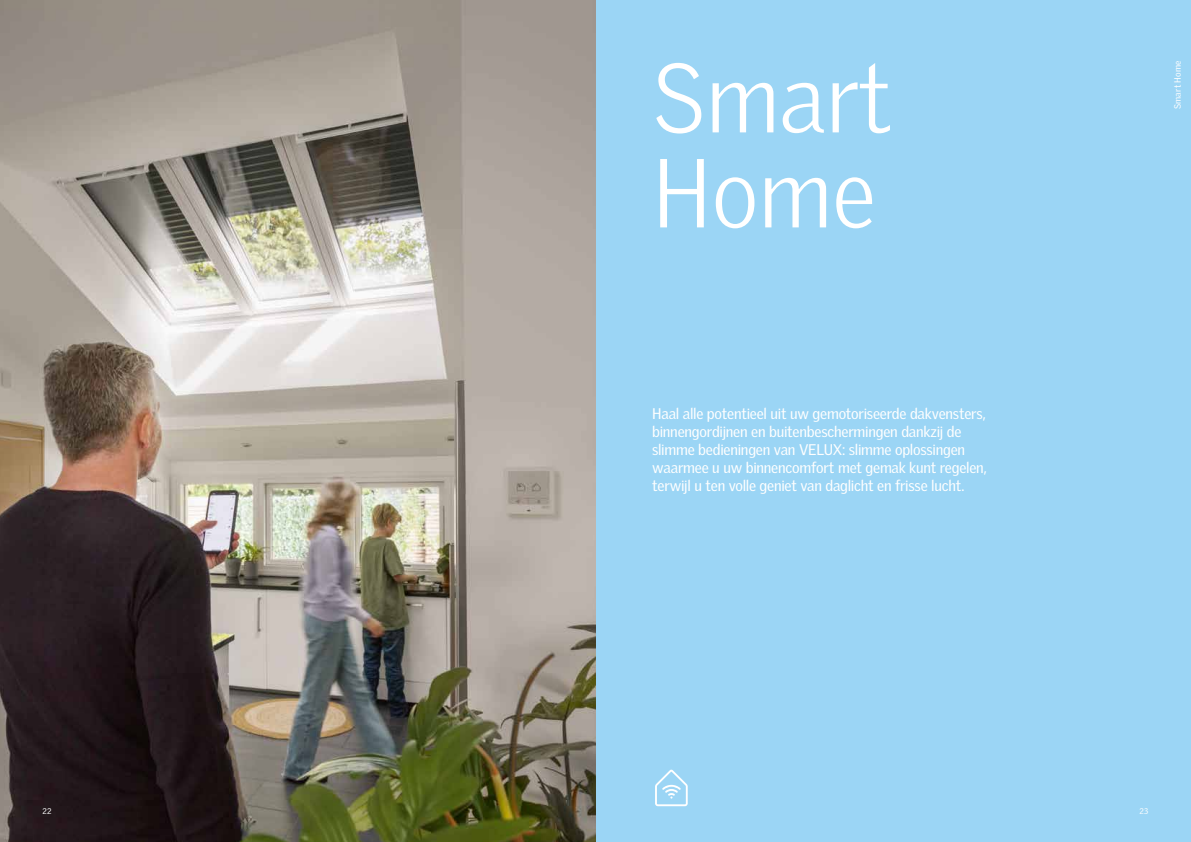
<style>
.page{position:relative;width:1191px;height:842px;background:#fff}
.page>*{position:absolute;margin:0;border:0;box-sizing:border-box;transform-origin:0 0}
.t1{font:300 95px/95px "Velux Gothic";color:#fff}
.t2{font:15px/18px "Velux Gothic";letter-spacing:-.015em;color:#fff}
.t3{font:9px "Velux Gothic";letter-spacing:.01em;color:#fff}
.t4{font:8px "Velux Gothic";color:#fff}
</style>
<div class="page">
<div style="left:595px;top:0;width:596px;height:842px;background:#9bd5f5"></div>
<img style="left:0;top:0;width:595px;height:842px">
<svg style="left:655px;top:770px;width:32px;height:36px"></svg>
<h1 class="t1" style="left:652px;top:49px;width:241px">Smart<br>Home</h1>
<p class="t2" style="left:652px;top:404px;width:336px">Haal alle potentieel uit uw gemotoriseerde dakvensters, binnengordijnen en buitenbeschermingen dankzij de slimme bedieningen van VELUX: slimme oplossingen waarmee u uw binnencomfort met gemak kunt regelen, terwijl u ten volle geniet van daglicht en frisse lucht.</p>
<p class="t3" style="left:1172px;top:109px;width:49px;rotate:-90deg">Smart Home</p>
<p class="t4" style="left:43px;top:806px;width:10px">22</p>
<p class="t4" style="left:1139px;top:806px;width:10px">23</p>
</div>
